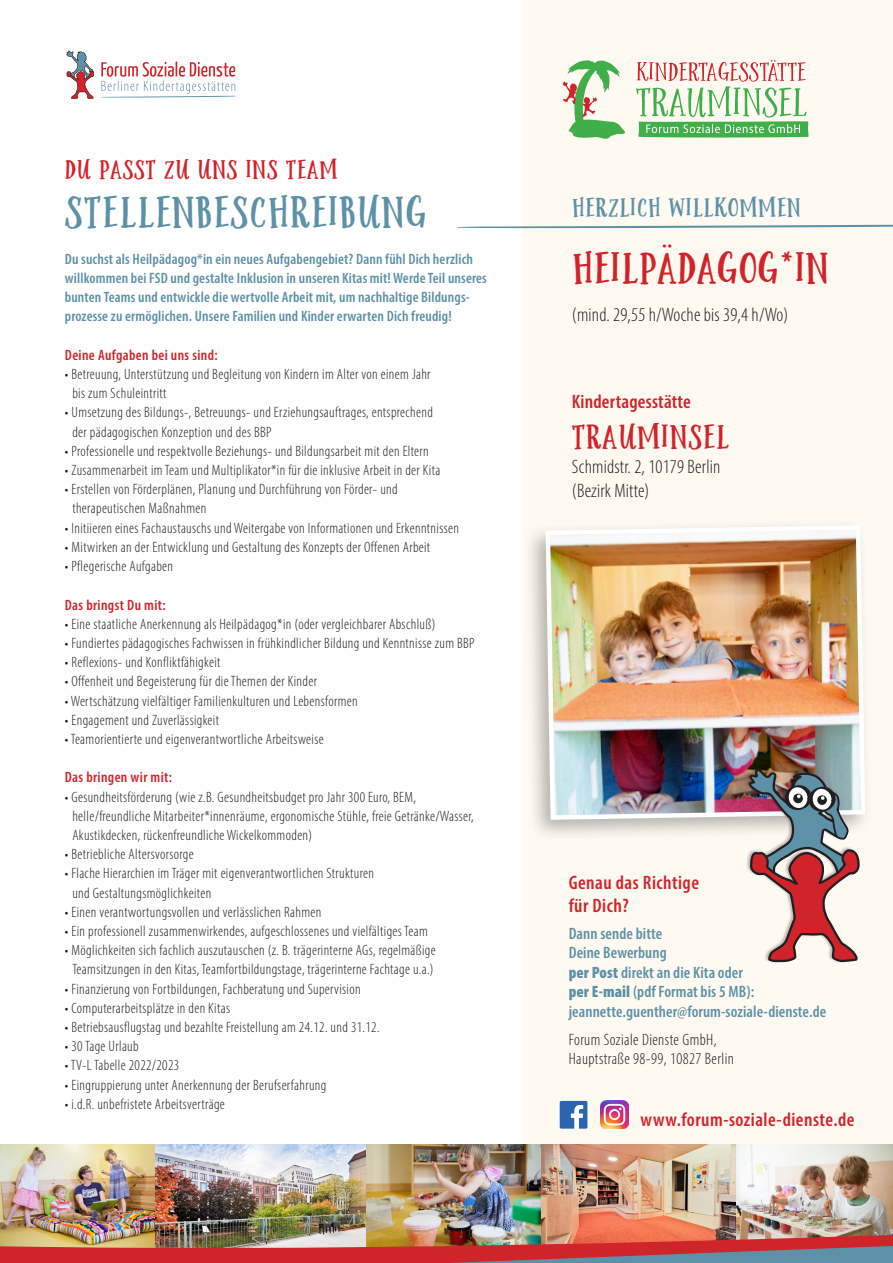
<style>
.page{position:relative;width:893px;height:1263px;background:#fff}
.page>*{position:absolute;margin:0;border:0;box-sizing:border-box;transform-origin:0 0}
.t1{font:700 45px "SD Serif";letter-spacing:.025em;color:#5d91a7}
.t2{font:700 45px "SD Serif";letter-spacing:.015em;color:#d1232a}
.t3{font:700 34.5px "SD Serif";letter-spacing:.025em;color:#d1232a}
.t4{font:700 27px "SD Serif";letter-spacing:.025em;color:#d1232a}
.t5{font:700 27px "SD Serif";letter-spacing:.025em;color:#5d91a7}
.t6{font:600 condensed 19.5px "Myriad Pro";letter-spacing:.025em;color:#d1232a}
.t7{font:300 condensed 19.5px "Myriad Pro";letter-spacing:.01em;color:#231f20}
.t8{font:600 condensed 16.5px/19.5px "Myriad Pro";letter-spacing:.005em;color:#5d91a7}
.t9{font:300 condensed 16.5px/19.8px "Myriad Pro";letter-spacing:.025em;color:#231f20}
.t10{font:300 condensed 15px/19.2px "Myriad Pro";letter-spacing:.025em;color:#231f20}
.t11{font:600 condensed 15px/19.2px "Myriad Pro";letter-spacing:.01em;color:#5d91a7}
.t12{font:600 condensed 15px "Myriad Pro";letter-spacing:.025em;color:#d1232a}
.s1{font-weight:900}
</style>
<div class="page">
<div style="left:523px;top:0;width:370px;height:1178px;background:#fef9f1"></div>
<img style="left:0;top:1144px;width:156px;height:90px">
<img style="left:156px;top:1144px;width:737px;height:90px">
<svg style="left:101px;top:62px;width:134px;height:36px"></svg>
<svg style="left:66px;top:51px;width:28px;height:48px"></svg>
<img style="left:0;top:1234px;width:893px;height:29px">
<img style="left:600px;top:1101px;width:28px;height:27px">
<svg style="left:560px;top:1101px;width:27px;height:27px"></svg>
<svg style="left:562px;top:60px;width:63px;height:79px"></svg>
<svg style="left:636px;top:60px;width:173px;height:78px"></svg>
<div style="left:523px;top:518px;width:349px;height:325px;background:#231f20;opacity:.33"></div>
<img style="left:543px;top:523px;width:325px;height:299px">
<div style="left:744px;top:766px;width:116px;height:198px;background:#231f20;opacity:.3"></div>
<svg style="left:748px;top:769px;width:112px;height:193px"></svg>
<svg style="left:457px;top:224px;width:436px;height:5px"></svg>
<p class="t4" style="left:65px;top:153px;width:274px">DU PASST ZU UNS INS TEAM</p>
<p class="t1" style="left:65px;top:186px;width:363px">STELLENBESCHREIBUNG</p>
<p class="t11" style="left:65px;top:249px;width:424px">Du suchst als Heilpädagog*in ein neues Aufgabengebiet? Dann fühl Dich herzlich willkommen bei FSD und gestalte Inklusion in unseren Kitas mit! Werde Teil unseres bunten Teams und entwickle die wertvolle Arbeit mit, um nachhaltige Bildungs&shy;prozesse zu ermöglichen. Unsere Familien und Kinder erwarten Dich freudig!</p>
<p class="t12" style="left:65px;top:346px;width:154px">Deine Aufgaben bei uns sind:</p>
<p class="t10" style="left:72px;top:364px;width:360px;text-indent:-8px">• Betreuung, Unterstützung und Begleitung von Kindern im Alter von einem Jahr bis zum Schuleintritt</p>
<p class="t10" style="left:72px;top:403px;width:362px;text-indent:-8px">• Umsetzung des Bildungs-, Betreuungs- und Erziehungsauftrages, entsprechend der pädagogischen Konzeption und des BBP</p>
<p class="t10" style="left:65px;top:441px;width:365px">• Professionelle und respektvolle Beziehungs- und Bildungsarbeit mit den Eltern</p>
<p class="t10" style="left:65px;top:460px;width:377px">• Zusammenarbeit im Team und Multiplikator*in für die inklusive Arbeit in der Kita</p>
<p class="t10" style="left:72px;top:480px;width:327px;text-indent:-8px">• Erstellen von Förderplänen, Planung und Durchführung von Förder- und therapeutischen Maßnahmen</p>
<p class="t10" style="left:65px;top:518px;width:396px">• Initiieren eines Fachaustauschs und Weitergabe von Informationen und Erkenntnissen</p>
<p class="t10" style="left:65px;top:537px;width:367px">• Mitwirken an der Entwicklung und Gestaltung des Konzepts der Offenen Arbeit</p>
<p class="t10" style="left:65px;top:556px;width:110px">• Pflegerische Aufgaben</p>
<p class="t12" style="left:65px;top:595px;width:102px">Das bringst Du mit:</p>
<p class="t10" style="left:65px;top:614px;width:372px">• Eine staatliche Anerkennung als Heilpädagog*in (oder vergleichbarer Abschluß)</p>
<p class="t10" style="left:65px;top:633px;width:411px">• Fundiertes pädagogisches Fachwissen in frühkindlicher Bildung und Kenntnisse zum BBP</p>
<p class="t10" style="left:65px;top:652px;width:157px">• Reflexions- und Konfliktfähigkeit</p>
<p class="t10" style="left:65px;top:672px;width:254px">• Offenheit und Begeisterung für die Themen der Kinder</p>
<p class="t10" style="left:65px;top:691px;width:294px">• Wertschätzung vielfältiger Familienkulturen und Lebensformen</p>
<p class="t10" style="left:65px;top:710px;width:156px">• Engagement und Zuverlässigkeit</p>
<p class="t10" style="left:65px;top:729px;width:260px">• Teamorientierte und eigenverantwortliche Arbeitsweise</p>
<p class="t12" style="left:65px;top:768px;width:109px">Das bringen wir mit:</p>
<p class="t10" style="left:72px;top:787px;width:403px;text-indent:-8px">• Gesundheitsförderung (wie z.B. Gesundheitsbudget pro Jahr 300 Euro, BEM, helle/freundliche Mitarbeiter*innenräume, ergonomische Stühle, freie Getränke/Wasser,<br>Akustikdecken, rückenfreundliche Wickelkommoden)</p>
<p class="t10" style="left:65px;top:844px;width:130px">• Betriebliche Altersvorsorge</p>
<p class="t10" style="left:72px;top:864px;width:303px;text-indent:-8px">• Flache Hierarchien im Träger mit eigenverantwortlichen Strukturen und Gestaltungsmöglichkeiten</p>
<p class="t10" style="left:65px;top:902px;width:258px">• Einen verantwortungsvollen und verlässlichen Rahmen</p>
<p class="t10" style="left:65px;top:921px;width:364px">• Ein professionell zusammenwirkendes, aufgeschlossenes und vielfältiges Team</p>
<p class="t10" style="left:65px;top:940px;width:372px;text-align:center">• Möglichkeiten sich fachlich auszutauschen (z. B. trägerinterne AGs, regelmäßige<br>Teamsitzungen in den Kitas, Teamfortbildungstage, trägerinterne Fachtage u.a.)</p>
<p class="t10" style="left:65px;top:979px;width:297px">• Finanzierung von Fortbildungen, Fachberatung und Supervision</p>
<p class="t10" style="left:65px;top:998px;width:167px">• Computerarbeitsplätze in den Kitas</p>
<p class="t10" style="left:65px;top:1017px;width:316px">• Betriebsausflugstag und bezahlte Freistellung am 24.12. und 31.12.</p>
<p class="t10" style="left:65px;top:1036px;width:75px">• 30 Tage Urlaub</p>
<p class="t10" style="left:65px;top:1056px;width:116px">• TV-L Tabelle 2022/2023</p>
<p class="t10" style="left:65px;top:1075px;width:263px">• Eingruppierung unter Anerkennung der Berufserfahrung</p>
<p class="t10" style="left:65px;top:1094px;width:162px">• i.d.R. unbefristete Arbeitsverträge</p>
<p class="t5" style="left:572px;top:192px;width:230px">HERZLICH WILLKOMMEN</p>
<p class="t2" style="left:572px;top:241px;width:259px">HEILPÄDAGOG*IN</p>
<p class="t7" style="left:572px;top:303px;width:218px">(mind. 29,55 h/Woche bis 39,4 h/Wo)</p>
<p class="t6" style="left:572px;top:389px;width:120px">Kindertagesstätte</p>
<p class="t3" style="left:572px;top:417px;width:159px">TRAUMINSEL</p>
<p class="t7" style="left:572px;top:455px;width:150px">Schmidstr. 2, 10179 Berlin</p>
<p class="t7" style="left:572px;top:479px;width:79px">(Bezirk Mitte)</p>
<p class="t6" style="left:569px;top:870px;width:132px">Genau das Richtige</p>
<p class="t6" style="left:569px;top:893px;width:61px">für Dich?</p>
<p class="t8" style="left:569px;top:923px;width:95px">Dann sende bitte</p>
<p class="t8" style="left:569px;top:943px;width:187px">Deine Bewerbung<br><span class="s1">per Post</span> direkt an die Kita oder <span class="s1">per E-mail</span> (pdf Format bis 5 MB):</p>
<p class="t8" style="left:569px;top:1002px;width:259px">jeannette.guenther@forum-soziale-dienste.de</p>
<p class="t9" style="left:569px;top:1029px;width:167px">Forum Soziale Dienste GmbH,<br>Hauptstraße 98-99, 10827 Berlin</p>
<p class="t6" style="left:640px;top:1108px;width:216px">www.forum-soziale-dienste.de</p>
</div>
